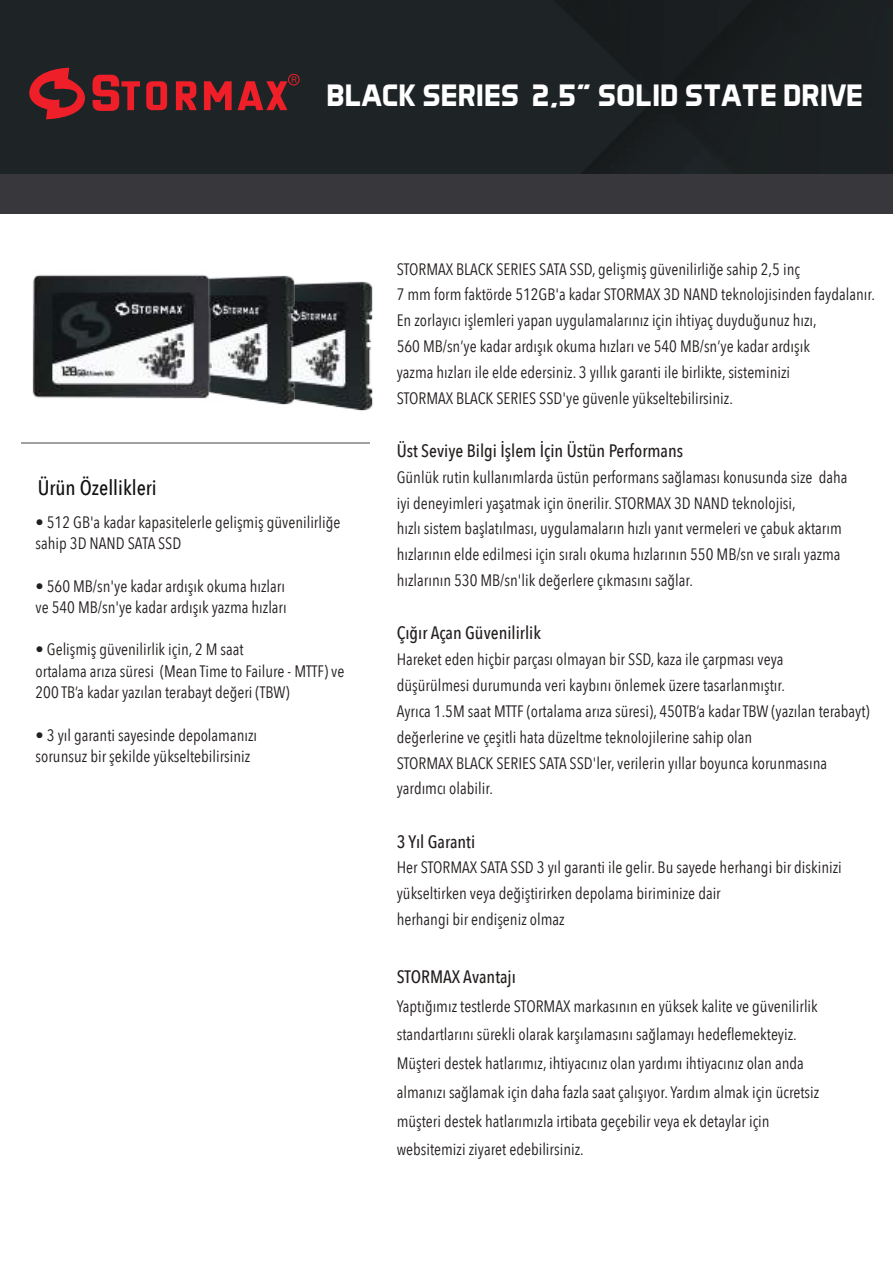
<style>
.page{position:relative;width:893px;height:1263px;background:#fff}
.page>*{position:absolute;margin:0;border:0;box-sizing:border-box;transform-origin:0 0}
.t1{font:700 31.5px "Aero Matics";color:#fff}
.t2{font:500 21px "Avenir Next Condensed";color:#111213}
.t3{font:500 18px "Avenir Next Condensed";color:#241f1f}
.t4{font:16.5px/25.8px "Avenir Next Condensed";color:#241f1f}
</style>
<div class="page">
<hr style="left:21px;top:442px;width:348px;height:2px;background:#a19fa1">
<img style="left:1px;top:0;width:892px;height:174px">
<div style="left:1px;top:174px;width:892px;height:39px;background:#38383c"></div>
<svg style="left:23px;top:68px;width:117px;height:51px;background:#6e2126"></svg>
<svg style="left:146px;top:81px;width:21px;height:29px"></svg>
<svg style="left:176px;top:81px;width:20px;height:29px"></svg>
<svg style="left:204px;top:81px;width:28px;height:29px"></svg>
<div style="left:288px;top:74px;width:11px;height:11px;border:1px solid #ee1f28;border-radius:50%"></div>
<svg style="left:238px;top:77px;width:59px;height:33px;background:#722126"></svg>
<img style="left:340px;top:281px;width:33px;height:163px">
<img style="left:262px;top:275px;width:78px;height:133px">
<img style="left:32px;top:274px;width:230px;height:128px">
<h1 class="t1" style="left:326px;top:77px;width:538px">BLACK SERIES 2,5" SOLID STATE DRIVE</h1>
<p class="t2" style="left:38px;top:475px;width:121px">Ürün Özellikleri</p>
<p class="t4" style="left:36px;top:510px;width:306px;line-height:21.3px">• 512 GB'a kadar kapasitelerle gelişmiş güvenilirliğe sahip 3D NAND SATA SSD</p>
<p class="t4" style="left:36px;top:574px;width:253px;line-height:21.3px">• 560 MB/sn'ye kadar ardışık okuma hızları ve 540 MB/sn'ye kadar ardışık yazma hızları</p>
<p class="t4" style="left:36px;top:638px;width:310px;line-height:21.3px">• Gelişmiş güvenilirlik için, 2 M saat<br>ortalama arıza süresi (Mean Time to Failure - MTTF) ve<br>200 TB’a kadar yazılan terabayt değeri (TBW)</p>
<p class="t4" style="left:36px;top:723px;width:223px;line-height:21.3px">• 3 yıl garanti sayesinde depolamanızı sorunsuz bir şekilde yükseltebilirsiniz</p>
<p class="t4" style="left:397px;top:255px;width:480px">STORMAX BLACK SERIES SATA SSD, gelişmiş güvenilirliğe sahip 2,5 inç<br>7 mm form faktörde 512GB'a kadar STORMAX 3D NAND teknolojisinden faydalanır.<br>En zorlayıcı işlemleri yapan uygulamalarınız için ihtiyaç duyduğunuz hızı,<br>560 MB/sn’ye kadar ardışık okuma hızları ve 540 MB/sn’ye kadar ardışık<br>yazma hızları ile elde edersiniz. 3 yıllık garanti ile birlikte, sisteminizi<br>STORMAX BLACK SERIES SSD'ye güvenle yükseltebilirsiniz.</p>
<p class="t3" style="left:397px;top:440px;width:288px">Üst Seviye Bilgi İşlem İçin Üstün Performans</p>
<p class="t4" style="left:397px;top:463px;width:452px">Günlük rutin kullanımlarda üstün performans sağlaması konusunda size daha iyi deneyimleri yaşatmak için önerilir. STORMAX 3D NAND teknolojisi,<br>hızlı sistem başlatılması, uygulamaların hızlı yanıt vermeleri ve çabuk aktarım hızlarının elde edilmesi için sıralı okuma hızlarının 550 MB/sn ve sıralı yazma hızlarının 530 MB/sn'lik değerlere çıkmasını sağlar.</p>
<p class="t3" style="left:397px;top:622px;width:146px">Çığır Açan Güvenilirlik</p>
<p class="t4" style="left:397px;top:646px;width:474px">Hareket eden hiçbir parçası olmayan bir SSD, kaza ile çarpması veya<br>düşürülmesi durumunda veri kaybını önlemek üzere tasarlanmıştır.<br>Ayrıca 1.5M saat MTTF (ortalama arıza süresi), 450TB’a kadar TBW (yazılan terabayt) değerlerine ve çeşitli hata düzeltme teknolojilerine sahip olan<br>STORMAX BLACK SERIES SATA SSD'ler, verilerin yıllar boyunca korunmasına yardımcı olabilir.</p>
<p class="t3" style="left:397px;top:830px;width:80px">3 Yıl Garanti</p>
<p class="t4" style="left:397px;top:854px;width:447px">Her STORMAX SATA SSD 3 yıl garanti ile gelir. Bu sayede herhangi bir diskinizi yükseltirken veya değiştirirken depolama biriminize dair<br>herhangi bir endişeniz olmaz</p>
<p class="t3" style="left:397px;top:965px;width:121px">STORMAX Avantajı</p>
<p class="t4" style="left:397px;top:990px;width:424px;line-height:28.8px">Yaptığımız testlerde STORMAX markasının en yüksek kalite ve güvenilirlik standartlarını sürekli olarak karşılamasını sağlamayı hedeflemekteyiz.<br>Müşteri destek hatlarımız, ihtiyacınız olan yardımı ihtiyacınız olan anda almanızı sağlamak için daha fazla saat çalışıyor. Yardım almak için ücretsiz müşteri destek hatlarımızla irtibata geçebilir veya ek detaylar için websitemizi ziyaret edebilirsiniz.</p>
</div>
